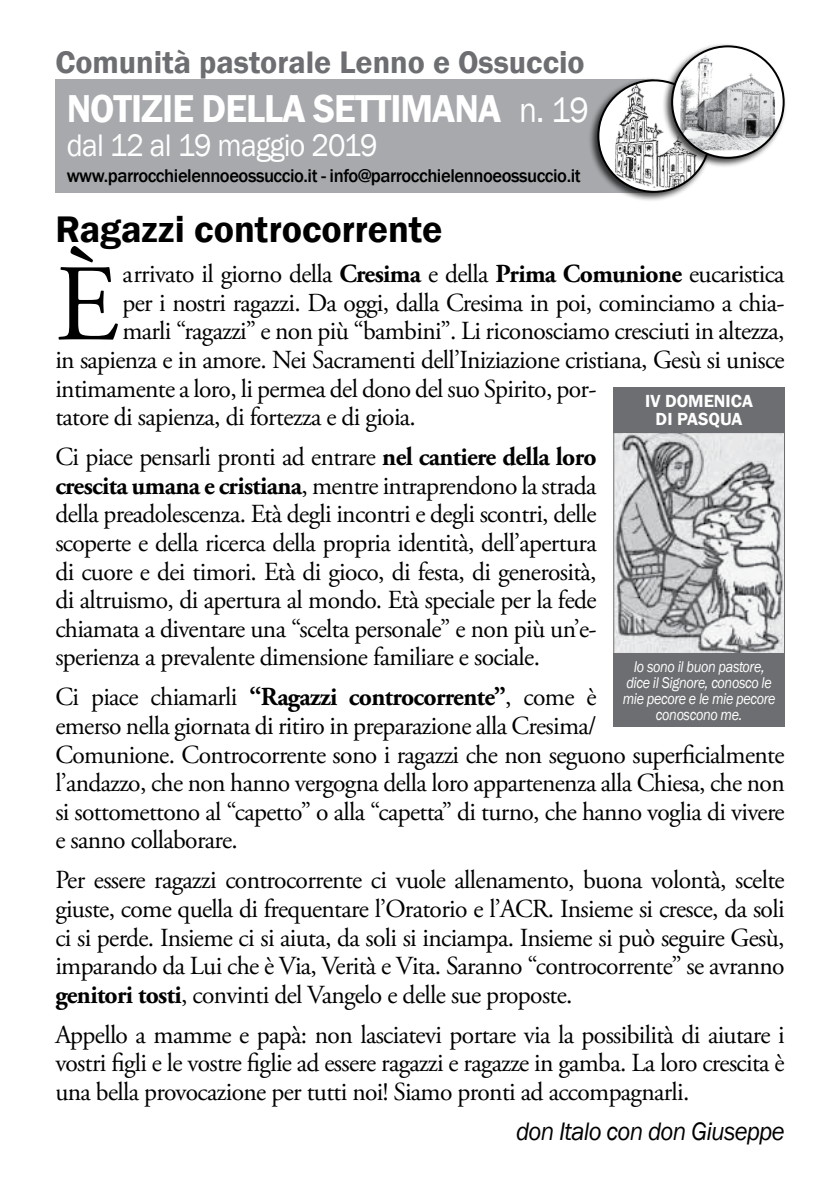
<style>
.page{position:relative;width:840px;height:1191px;background:#fff}
.page>*{position:absolute;margin:0;border:0;box-sizing:border-box;transform-origin:0 0}
.t1{font:109px "Adobe Garamond Pro";color:#000}
.t2{font:600 40px "Franklin Gothic";letter-spacing:-.025em;color:#fff;scale:.95 1}
.t3{font:600 38px "Franklin Gothic";color:#000}
.t4{font:600 32px "Franklin Gothic";color:#6d6e71}
.t5{font:32px "Franklin Gothic";letter-spacing:-.025em;color:#fff;scale:.93 1}
.t6{font:26px/28.6px "Adobe Garamond Pro";letter-spacing:-.025em;color:#000;text-align:justify}
.t7{font:italic 26px "Franklin Gothic";letter-spacing:-.03em;color:#000;scale:.95 1}
.t8{font:500 19px "Franklin Gothic";letter-spacing:-.025em;color:#000}
.t9{font:600 18px/18px "Franklin Gothic";letter-spacing:-.01em;color:#fff}
.t10{font:italic 16px/16px "Franklin Gothic";letter-spacing:-.025em;color:#fff;text-align:center;scale:.88 1}
.s1{font-weight:400;font-size:36px}
.s2{font-weight:700}
</style>
<div class="page">
<div style="left:55px;top:79px;width:598px;height:114px;background:#a7a9ac"></div>
<div style="left:588px;top:77px;width:125px;height:125px;background:#000;opacity:.75"></div>
<svg style="left:598px;top:80px;width:111px;height:112px"></svg>
<img style="left:614px;top:80px;width:83px;height:108px">
<div style="left:661px;top:43px;width:126px;height:125px;background:#000;opacity:.75"></div>
<svg style="left:671px;top:46px;width:112px;height:112px"></svg>
<img style="left:679px;top:54px;width:96px;height:96px">
<div style="left:670px;top:45px;width:114px;height:114px;border:2px solid #000;border-radius:50%"></div>
<img style="left:615px;top:434px;width:167px;height:217px">
<div style="left:613px;top:432px;width:171px;height:221px;border:1px solid #6d6e71"></div>
<div style="left:613px;top:387px;width:171px;height:45px;background:#6d6e71"></div>
<div style="left:613px;top:653px;width:171px;height:74px;background:#6d6e71"></div>
<p class="t4" style="left:55px;top:43px;width:530px">Comunità pastorale Lenno e Ossuccio</p>
<h2 class="t2" style="left:67px;top:84px;width:551px">NOTIZIE DELLA SETTIMANA <span class="s1">n. 19</span></h2>
<p class="t5" style="left:67px;top:126px;width:335px">dal 12 al 19 maggio 2019</p>
<p class="t8" style="left:67px;top:164px;width:515px">www.parrocchielennoeossuccio.it - info@parrocchielennoeossuccio.it</p>
<h3 class="t3" style="left:55px;top:206px;width:388px">Ragazzi controcorrente</h3>
<h1 class="t1" style="left:55px;top:239px;width:65px">È</h1>
<p class="t6" style="left:122px;top:260px;width:663px">arrivato il giorno della <span class="s2">Cresima</span> e della <span class="s2">Prima Comunione</span> eucaristica</p>
<p class="t6" style="left:122px;top:289px;width:663px">per i nostri ragazzi. Da oggi, dalla Cresima in poi, cominciamo a chia-</p>
<p class="t6" style="left:122px;top:318px;width:663px">marli “ragazzi” e non più “bambini”. Li riconosciamo cresciuti in altezza,</p>
<p class="t6" style="left:55px;top:346px;width:730px">in sapienza e in amore. Nei Sacramenti dell’Iniziazione cristiana, Gesù si unisce</p>
<p class="t6" style="left:55px;top:375px;width:542px">intimamente a loro, li permea del dono del suo Spirito, por-</p>
<p class="t6" style="left:55px;top:403px;width:362px">tatore di sapienza, di fortezza e di gioia.</p>
<p class="t6" style="left:55px;top:443px;width:542px">Ci piace pensarli pronti ad entrare <span class="s2">nel cantiere della loro crescita umana e cristiana</span>, mentre intraprendono la strada della preadolescenza. Età degli incontri e degli scontri, delle scoperte e della ricerca della propria identità, dell’apertura di cuore e dei timori. Età di gioco, di festa, di generosità, di altruismo, di apertura al mondo. Età speciale per la fede chiamata a diventare una “scelta personale” e non più un’e&shy;sperienza a prevalente dimensione familiare e sociale.</p>
<p class="t6" style="left:55px;top:683px;width:730px;text-align:left">Ci piace chiamarli <span class="s2">“Ragazzi controcorrente”</span>, come è<br>emerso nella giornata di ritiro in preparazione alla Cresima/<br>Comunione. Controcorrente sono i ragazzi che non seguono superficialmente l’andazzo, che non hanno vergogna della loro appartenenza alla Chiesa, che non si sottomettono al “capetto” o alla “capetta” di turno, che hanno voglia di vivere e sanno collaborare.</p>
<p class="t6" style="left:55px;top:866px;width:730px">Per essere ragazzi controcorrente ci vuole allenamento, buona volontà, scelte giuste, come quella di frequentare l’Oratorio e l’ACR. Insieme si cresce, da soli ci si perde. Insieme ci si aiuta, da soli si inciampa. Insieme si può seguire Gesù, imparando da Lui che è Via, Verità e Vita. Saranno “controcorrente” se avranno <span class="s2">genitori tosti</span>, convinti del Vangelo e delle sue proposte.</p>
<p class="t6" style="left:55px;top:1021px;width:730px">Appello a mamme e papà: non lasciatevi portare via la possibilità di aiutare i vostri figli e le vostre figlie ad essere ragazzi e ragazze in gamba. La loro crescita è una bella provocazione per tutti noi! Siamo pronti ad accompagnarli.</p>
<p class="t7" style="left:516px;top:1115px;width:284px">don Italo con don Giuseppe</p>
<p class="t9" style="left:655px;top:392px;width:87px;text-indent:-10px">IV domenica<br>di pasqua</p>
<p class="t10" style="left:622px;top:659px;width:175px">Io sono il buon pastore, dice il Signore, conosco le mie pecore e le mie pecore conoscono me.</p>
</div>
